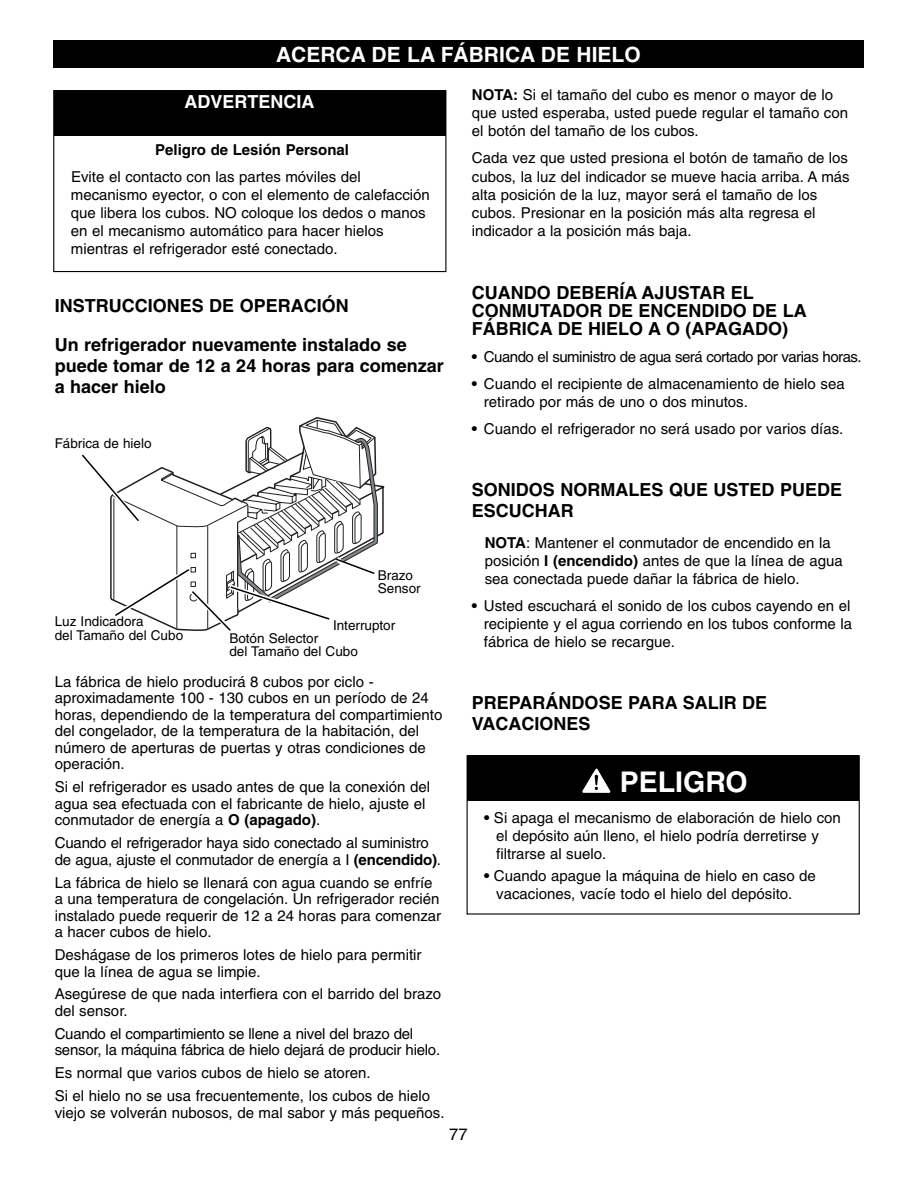
<style>
.page{position:relative;width:914px;height:1190px;background:#fff}
.page>*{position:absolute;margin:0;border:0;box-sizing:border-box;transform-origin:0 0}
.t1{font:700 28.5px "Helvetica";color:#fff}
.t2{font:700 21px "Helvetica";color:#fff}
.t3{font:700 18px/21px "Helvetica";color:#000}
.t4{font:700 18px "Helvetica";color:#fff}
.t5{font:16.5px "Helvetica";color:#000}
.t6{font:15px/18px "Helvetica";color:#000}
.t7{font:15px "Helvetica";letter-spacing:-.035em;color:#000}
.t8{font:700 15px "Helvetica";color:#000}
.t9{font:13.5px/13.5px "Helvetica";color:#000}
.s1{font-weight:700}
</style>
<div class="page">
<div style="left:53px;top:40px;width:810px;height:28px;background:#000"></div>
<div style="left:54px;top:90px;width:391px;height:45px;background:#000"></div>
<div style="left:467px;top:755px;width:391px;height:45px;background:#000"></div>
<svg style="left:582px;top:768px;width:28px;height:25px"></svg>
<svg style="left:245px;top:420px;width:140px;height:116px"></svg>
<svg style="left:245px;top:448px;width:134px;height:97px"></svg>
<svg style="left:81px;top:453px;width:295px;height:178px"></svg>
<h2 class="t2" style="left:276px;top:47px;width:366px">ACERCA DE LA FÁBRICA DE HIELO</h2>
<p class="t4" style="left:184px;top:95px;width:131px">ADVERTENCIA</p>
<p class="t8" style="left:155px;top:144px;width:195px">Peligro de Lesión Personal</p>
<p class="t6" style="left:71px;top:169px;width:360px">Evite el contacto con las partes móviles del mecanismo eyector, o con el elemento de calefacción que libera los cubos. NO coloque los dedos o manos en el mecanismo automático para hacer hielos mientras el refrigerador esté conectado.</p>
<p class="t6" style="left:472px;top:88px;width:377px"><span class="s1">NOTA:</span> Si el tamaño del cubo es menor o mayor de lo que usted esperaba, usted puede regular el tamaño con el botón del tamaño de los cubos.</p>
<p class="t6" style="left:472px;top:151px;width:379px">Cada vez que usted presiona el botón de tamaño de los cubos, la luz del indicador se mueve hacia arriba. A más alta posición de la luz, mayor será el tamaño de los cubos. Presionar en la posición más alta regresa el indicador a la posición más baja.</p>
<p class="t3" style="left:55px;top:288px;width:353px;line-height:39px">INSTRUCCIONES DE OPERACIÓN<br>Un refrigerador nuevamente instalado se</p>
<p class="t3" style="left:55px;top:357px;width:391px">puede tomar de 12 a 24 horas para comenzar a hacer hielo</p>
<p class="t9" style="left:55px;top:438px;width:98px">Fábrica de hielo</p>
<p class="t9" style="left:55px;top:616px;width:130px">Luz Indicadora<br>del Tamaño del Cubo</p>
<p class="t9" style="left:378px;top:569px;width:44px">Brazo<br>Sensor</p>
<p class="t9" style="left:333px;top:619px;width:64px">Interruptor</p>
<p class="t9" style="left:229px;top:632px;width:130px">Botón Selector<br>del Tamaño del Cubo</p>
<p class="t6" style="left:55px;top:675px;width:389px;line-height:16.5px">La fábrica de hielo producirá 8 cubos por ciclo - aproximadamente 100 - 130 cubos en un período de 24 horas, dependiendo de la temperatura del compartimiento del congelador, de la temperatura de la habitación, del número de aperturas de puertas y otras condiciones de operación.</p>
<p class="t6" style="left:55px;top:780px;width:377px;line-height:16.5px">Si el refrigerador es usado antes de que la conexión del agua sea efectuada con el fabricante de hielo, ajuste el conmutador de energía a <span class="s1">O (apagado)</span>.</p>
<p class="t6" style="left:55px;top:836px;width:388px;line-height:16.5px">Cuando el refrigerador haya sido conectado al suministro de agua, ajuste el conmutador de energía a I <span class="s1">(encendido)</span>.</p>
<p class="t6" style="left:55px;top:875px;width:388px;line-height:16.5px">La fábrica de hielo se llenará con agua cuando se enfríe a una temperatura de congelación. Un refrigerador recién instalado puede requerir de 12 a 24 horas para comenzar a hacer cubos de hielo.</p>
<p class="t6" style="left:55px;top:948px;width:368px;line-height:16.5px">Deshágase de los primeros lotes de hielo para permitir que la línea de agua se limpie.</p>
<p class="t6" style="left:55px;top:987px;width:388px;line-height:16.5px">Asegúrese de que nada interfiera con el barrido del brazo del sensor.</p>
<p class="t6" style="left:55px;top:1026px;width:387px;line-height:16.5px">Cuando el compartimiento se llene a nivel del brazo del sensor, la máquina fábrica de hielo dejará de producir hielo.</p>
<p class="t6" style="left:55px;top:1063px;width:377px;line-height:22.8px">Es normal que varios cubos de hielo se atoren.<br>Si el hielo no se usa frecuentemente, los cubos de hielo</p>
<p class="t6" style="left:55px;top:1104px;width:391px">viejo se volverán nubosos, de mal sabor y más pequeños.</p>
<p class="t3" style="left:472px;top:285px;width:336px;line-height:18px">CUANDO DEBERÍA AJUSTAR EL<br>CONMUTADOR DE ENCENDIDO DE LA<br>FÁBRICA DE HIELO A O (APAGADO)</p>
<p class="t7" style="left:472px;top:351px;width:391px"><span class="s1">•</span> Cuando el suministro de agua será cortado por varias horas.</p>
<p class="t6" style="left:484px;top:376px;width:362px;text-indent:-12px"><span class="s1">•</span> Cuando el recipiente de almacenamiento de hielo sea retirado por más de uno o dos minutos.</p>
<p class="t6" style="left:472px;top:421px;width:373px"><span class="s1">•</span> Cuando el refrigerador no será usado por varios días.</p>
<p class="t3" style="left:472px;top:480px;width:371px">SONIDOS NORMALES QUE USTED PUEDE<br>ESCUCHAR</p>
<p class="t6" style="left:484px;top:535px;width:360px"><span class="s1">NOTA</span>: Mantener el conmutador de encendido en la posición <span class="s1">I (encendido)</span> antes de que la línea de agua sea conectada puede dañar la fábrica de hielo.</p>
<p class="t6" style="left:484px;top:598px;width:370px;text-align:justify;text-indent:-12px"><span class="s1">•</span> Usted escuchará el sonido de los cubos cayendo en el recipiente y el agua corriendo en los tubos conforme la fábrica de hielo se recargue.</p>
<p class="t3" style="left:472px;top:693px;width:297px">PREPARÁNDOSE PARA SALIR DE<br>VACACIONES</p>
<h1 class="t1" style="left:619px;top:772px;width:129px">PELIGRO</h1>
<p class="t6" style="left:496px;top:810px;width:346px;text-indent:-12px"><span class="s1">•</span> Si apaga el mecanismo de elaboración de hielo con el depósito aún lleno, el hielo podría derretirse y filtrarse al suelo.</p>
<p class="t6" style="left:496px;top:868px;width:321px;text-indent:-12px"><span class="s1">•</span> Cuando apague la máquina de hielo en caso de vacaciones, vacíe todo el hielo del depósito.</p>
<p class="t5" style="left:449px;top:1128px;width:20px">77</p>
</div>
